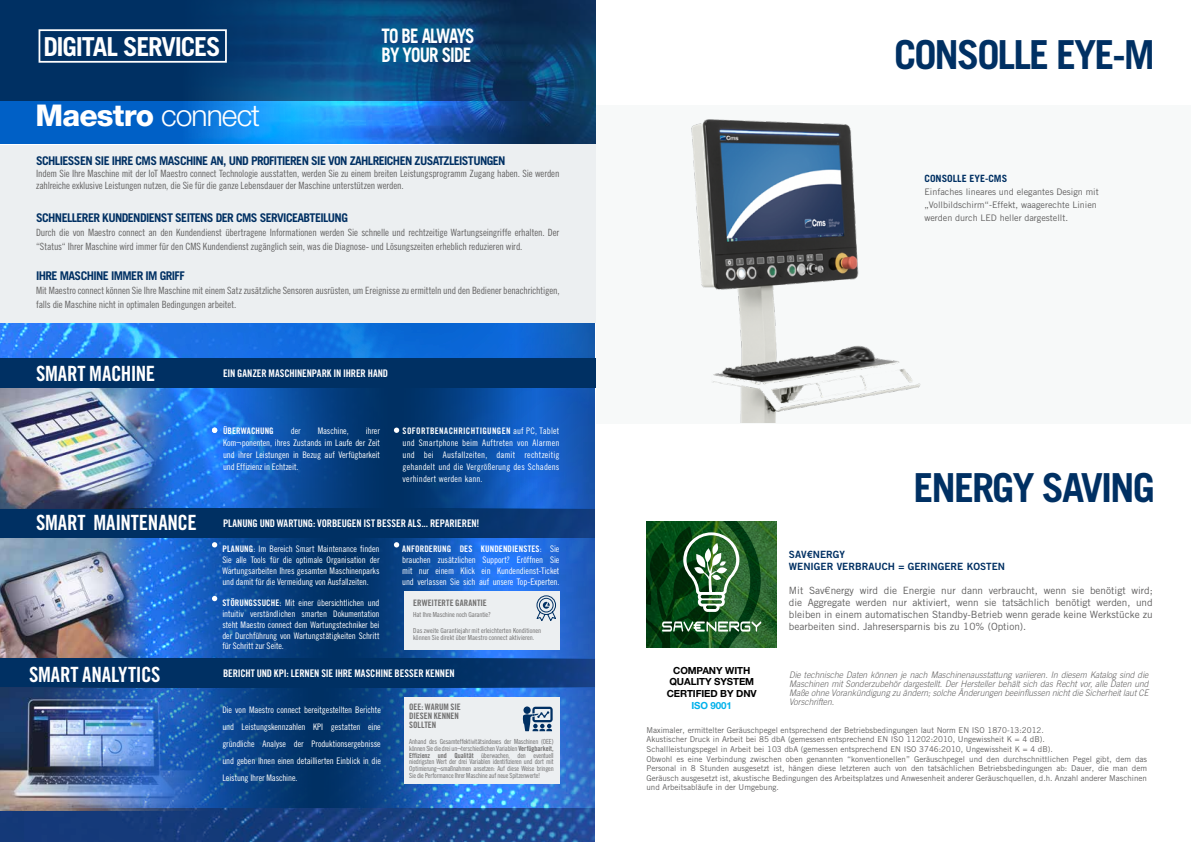
<style>
.page{position:relative;width:1191px;height:842px;background:#fff}
.page>*{position:absolute;margin:0;border:0;box-sizing:border-box;transform-origin:0 0}
.t1{font:700 40px "Trade Gothic LT Std";letter-spacing:-.05em;color:#003063}
.t2{font:800 30px "Helvetica Neue LT Pro";letter-spacing:-.025em;color:#fff}
.t3{font:700 26.1px "Trade Gothic LT Std";letter-spacing:-.05em;color:#fff}
.t4{font:21px "Trade Gothic LT Std Bd Cn 20";letter-spacing:-.005em;color:#fff}
.t5{font:700 20px/18.4px "Trade Gothic LT Std";letter-spacing:-.05em;color:#fff;scale:.85 1}
.t6{font:700 12px "Trade Gothic LT Std";letter-spacing:-.05em;color:#003063}
.t7{font:10.5px "Trade Gothic LT Std Bd Cn 20";letter-spacing:-.01em;color:#fff}
.t8{font:10px/14px "Trade Gothic LT Std Cn 18";letter-spacing:-.015em;color:#646363}
.t9{font:10px/12px "Trade Gothic LT Std";color:#5f5e5e;text-align:justify}
.t10{font:10px/12px "Trade Gothic LT Std Bd 2";color:#003063}
.t11{font:700 10px "Trade Gothic LT Std";color:#003063}
.t12{font:700 9.8px/11.8px "Helvetica Neue LT Std";letter-spacing:-.01em;color:#000;text-align:center}
.t13{font:700 9.8px "Helvetica Neue LT Std";letter-spacing:-.01em;color:#00b1eb}
.t14{font:9px/10.8px "Trade Gothic LT Std Cn 18";letter-spacing:-.01em;color:#fff;text-align:justify}
.t15{font:italic 300 9px/9px "Trade Gothic LT Std";color:#646363;text-align:justify;scale:.94 1}
.t16{font:9px/13px "Trade Gothic LT Std";color:#5f5e5e}
.t17{font:9px "Trade Gothic LT Std Bd Cn 20";letter-spacing:.02em;color:#fff}
.t18{font:9px "Trade Gothic LT Std Bd Cn 20";letter-spacing:.04em;color:#fff}
.t19{font:8.9px/8.9px "Trade Gothic LT Std Bd Cn 20";color:#706f6f}
.t20{font:8px/9.6px "Trade Gothic LT Std";color:#5f5e5e}
.t21{font:7px/6.9px "Trade Gothic LT Std Cn 18";letter-spacing:-.02em;color:#706f6f;text-align:justify}
.t22{font:6.9px/6.9px "Trade Gothic LT Std Cn 18";color:#706f6f}
.s1{font-family:"Helvetica Neue LT Std";font-weight:300}
.s2{font-family:"Trade Gothic LT Std Cn 18"}
.s3{font-family:"Trade Gothic LT Std Bd Cn 20"}
</style>
<div class="page">
<img style="left:0;top:808px;width:595px;height:34px">
<svg style="left:0;top:323px;width:596px;height:185px;background:#1a74e2"></svg>
<svg style="left:195px;top:388px;width:401px;height:120px;background:#0e50a5"></svg>
<svg style="left:214px;top:688px;width:381px;height:120px;background:#154f98"></svg>
<svg style="left:157px;top:538px;width:438px;height:120px;background:#1251a5"></svg>
<img style="left:0;top:538px;width:157px;height:120px">
<div style="left:0;top:508px;width:595px;height:30px;background:#003063"></div>
<div style="left:0;top:658px;width:595px;height:30px;background:#003063"></div>
<div style="left:0;top:358px;width:595px;height:30px;background:#003063"></div>
<div style="left:403px;top:698px;width:156px;height:86px;background:#eceff1"></div>
<svg style="left:522px;top:707px;width:30px;height:24px"></svg>
<div style="left:403px;top:591px;width:156px;height:59px;background:#eceff1"></div>
<svg style="left:536px;top:595px;width:20px;height:26px"></svg>
<svg style="left:212px;top:428px;width:5px;height:5px"></svg>
<svg style="left:212px;top:542px;width:5px;height:5px"></svg>
<svg style="left:212px;top:596px;width:5px;height:5px"></svg>
<svg style="left:394px;top:542px;width:5px;height:5px"></svg>
<svg style="left:394px;top:428px;width:5px;height:5px"></svg>
<div style="left:0;top:0;width:595px;height:145px;background:#003063"></div>
<img style="left:206px;top:0;width:389px;height:101px">
<div style="left:0;top:145px;width:595px;height:178px;background:#eceff1"></div>
<svg style="left:0;top:101px;width:595px;height:44px;background:#156fc5"></svg>
<div style="left:39px;top:29px;width:188px;height:34px;background:#003063;border:2px solid #fff"></div>
<img style="left:0;top:388px;width:181px;height:120px">
<div style="left:597px;top:105px;width:594px;height:319px;background:#f7f9f9"></div>
<img style="left:691px;top:119px;width:230px;height:303px">
<svg style="left:646px;top:521px;width:130px;height:127px;background:#2c682d"></svg>
<svg style="left:646px;top:522px;width:115px;height:126px;background:#2c6134"></svg>
<img style="left:0;top:688px;width:214px;height:123px">
<h3 class="t5" style="left:381px;top:27px;width:111px">TO BE ALWAYS<br>BY YOUR SIDE</h3>
<h3 class="t3" style="left:43px;top:31px;width:178px">DIGITAL SERVICES</h3>
<h1 class="t1" style="left:894px;top:30px;width:262px">CONSOLLE EYE-M</h1>
<h2 class="t2" style="left:35px;top:97px;width:226px">Maestro <span class="s1">connect</span></h2>
<h3 class="t6" style="left:36px;top:153px;width:471px">SCHLIESSEN SIE IHRE CMS MASCHINE AN, UND PROFITIEREN SIE VON ZAHLREICHEN ZUSATZLEISTUNGEN</h3>
<p class="t8" style="left:36px;top:167px;width:525px;line-height:12px">Indem Sie Ihre Maschine mit der IoT Maestro connect Technologie ausstatten, werden Sie zu einem breiten Leistungsprogramm Zugang haben. Sie werden zahlreiche exklusive Leistungen nutzen, die Sie für die ganze Lebensdauer der Maschine unterstützen werden.</p>
<h3 class="t6" style="left:36px;top:210px;width:313px">SCHNELLERER KUNDENDIENST SEITENS DER CMS SERVICEABTEILUNG</h3>
<p class="t8" style="left:36px;top:225px;width:525px">Durch die von Maestro connect an den Kundendienst übertragene Informationen werden Sie schnelle und rechtzeitige Wartungseingriffe erhalten. Der “Status“ Ihrer Maschine wird immer für den CMS Kundendienst zugänglich sein, was die Diagnose- und Lösungszeiten erheblich reduzieren wird.</p>
<h3 class="t6" style="left:36px;top:268px;width:150px">IHRE MASCHINE IMMER IM GRIFF</h3>
<p class="t8" style="left:36px;top:283px;width:525px">Mit Maestro connect können Sie Ihre Maschine mit einem Satz zusätzliche Sensoren ausrüsten, um Ereignisse zu ermitteln und den Bediener benachrichtigen, falls die Maschine nicht in optimalen Bedingungen arbeitet.</p>
<h3 class="t4" style="left:36px;top:361px;width:121px">SMART MACHINE</h3>
<p class="t7" style="left:223px;top:367px;width:167px">EIN GANZER MASCHINENPARK IN IHRER HAND</p>
<p class="t17" style="left:223px;top:425px;width:52px">ÜBERWACHUNG</p>
<p class="t14" style="left:291px;top:425px;width:11px">der</p>
<p class="t14" style="left:318px;top:425px;width:33px">Maschine,</p>
<p class="t14" style="left:223px;top:425px;width:158px;line-height:12px;text-indent:143px">ihrer Kom¬ponenten, ihres Zustands im Laufe der Zeit und ihrer Leistungen in Bezug auf Verfügbarkeit und Effizienz in Echtzeit.</p>
<p class="t18" style="left:402px;top:425px;width:158px">SOFORTBENACHRICHTIGUNGEN <span class="s2">auf PC, Tablet</span></p>
<p class="t14" style="left:402px;top:437px;width:158px;line-height:12px">und Smartphone beim Auftreten von Alarmen und bei Ausfallzeiten, damit rechtzeitig gehandelt und die Vergrößerung des Schadens verhindert werden kann.</p>
<h3 class="t4" style="left:36px;top:510px;width:162px">SMART MAINTENANCE</h3>
<p class="t7" style="left:223px;top:517px;width:258px">PLANUNG UND WARTUNG: VORBEUGEN IST BESSER ALS... REPARIEREN!</p>
<p class="t14" style="left:222px;top:543px;width:159px"><span class="s3">PLANUNG</span>: Im Bereich Smart Maintenance finden Sie alle Tools für die optimale Organisation der Wartungsarbeiten Ihres gesamten Maschinenparks und damit für die Vermeidung von Ausfallzeiten.</p>
<p class="t14" style="left:222px;top:597px;width:159px"><span class="s3">STÖRUNGSSUCHE</span>: Mit einer übersichtlichen und intuitiv verständlichen smarten Dokumentation steht Maestro connect dem Wartungstechniker bei der Durchführung von Wartungstätigkeiten Schritt für Schritt zur Seite.</p>
<p class="t17" style="left:402px;top:543px;width:159px">ANFORDERUNG DES KUNDENDIENSTES<span class="s2">: Sie</span></p>
<p class="t14" style="left:402px;top:554px;width:159px">brauchen zusätzlichen Support? Eröffnen Sie mit nur einem Klick ein Kundendienst-Ticket und verlassen Sie sich auf unsere Top-Experten.</p>
<p class="t19" style="left:413px;top:599px;width:75px">ERWEITERTE GARANTIE</p>
<p class="t22" style="left:413px;top:611px;width:79px">Hat Ihre Maschine noch Garantie?</p>
<p class="t22" style="left:413px;top:627px;width:130px">Das zweite Garantiejahr mit erleichterten Konditionen können Sie direkt über Maestro connect aktivieren.</p>
<h3 class="t4" style="left:29px;top:662px;width:133px">SMART ANALYTICS</h3>
<p class="t7" style="left:223px;top:667px;width:233px">BERICHT UND KPI: LERNEN SIE IHRE MASCHINE BESSER KENNEN</p>
<p class="t14" style="left:222px;top:701px;width:160px;line-height:17px">Die von Maestro connect bereitgestellten Berichte und Leistungskennzahlen KPI gestatten eine gründliche Analyse der Produktionsergebnisse und geben Ihnen einen detaillierten Einblick in die Leistung Ihrer Maschine.</p>
<p class="t19" style="left:409px;top:702px;width:53px">OEE: WARUM SIE<br>DIESEN KENNEN<br>SOLLTEN</p>
<p class="t21" style="left:409px;top:738px;width:146px">Anhand des Gesamteffektivitätsindexes der Maschinen (OEE) können Sie die drei un¬terschiedlichen Variablen <span class="s3">Verfügbarkeit, Effizienz und Qualität</span> überwachen, den eventuell niedrigsten Wert der drei Variablen identifizieren und dort mit Optimierung¬smaßnahmen ansetzen: Auf diese Weise bringen Sie die Performance Ihrer Maschine auf neue Spitzenwerte!</p>
<p class="t11" style="left:924px;top:172px;width:84px">CONSOLLE EYE-CMS</p>
<p class="t16" style="left:924px;top:185px;width:176px">Einfaches lineares und elegantes Design mit „Vollbildschirm“-Effekt, waagerechte Linien werden durch LED heller dargestellt.</p>
<h1 class="t1" style="left:913px;top:463px;width:243px">ENERGY SAVING</h1>
<p class="t10" style="left:789px;top:548px;width:218px">SAV€NERGY<br>WENIGER VERBRAUCH = GERINGERE KOSTEN</p>
<p class="t9" style="left:789px;top:584px;width:365px">Mit Sav€nergy wird die Energie nur dann verbraucht, wenn sie benötigt wird; die Aggregate werden nur aktiviert, wenn sie tatsächlich benötigt werden, und bleiben in einem automatischen Standby-Betrieb wenn gerade keine Werkstücke zu bearbeiten sind. Jahresersparnis bis zu 10% (Option).</p>
<p class="t15" style="left:789px;top:670px;width:384px">Die technische Daten können je nach Maschinenausstattung variieren. In diesem Katalog sind die Maschinen mit Sonderzubehör dargestellt. Der Hersteller behält sich das Recht vor, alle Daten und Maße ohne Vorankündigung zu ändern; solche Änderungen beeinflussen nicht die Sicherheit laut CE Vorschriften.</p>
<p class="t20" style="left:646px;top:725px;width:502px">Maximaler, ermittelter Geräuschpegel entsprechend der Betriebsbedingungen laut Norm EN ISO 1870-13:2012.<br>Akustischer Druck in Arbeit bei 85 dbA (gemessen entsprechend EN ISO 11202:2010, Ungewissheit K = 4 dB).<br>Schallleistungspegel in Arbeit bei 103 dbA (gemessen entsprechend EN ISO 3746:2010, Ungewissheit K = 4 dB).<br>Obwohl es eine Verbindung zwischen oben genannten “konventionellen” Geräuschpegel und den durchschnittlichen Pegel gibt, dem das Personal in 8 Stunden ausgesetzt ist, hängen diese letzteren auch von den tatsächlichen Betriebsbedingungen ab: Dauer, die man dem Geräusch ausgesetzt ist, akustische Bedingungen des Arbeitsplatzes und Anwesenheit anderer Geräuschquellen, d.h. Anzahl anderer Maschinen und Arbeitsabläufe in der Umgebung.</p>
<p class="t12" style="left:667px;top:664px;width:91px">COMPANY WITH<br>QUALITY SYSTEM<br>CERTIFIED BY DNV</p>
<p class="t13" style="left:691px;top:699px;width:42px">ISO 9001</p>
</div>
